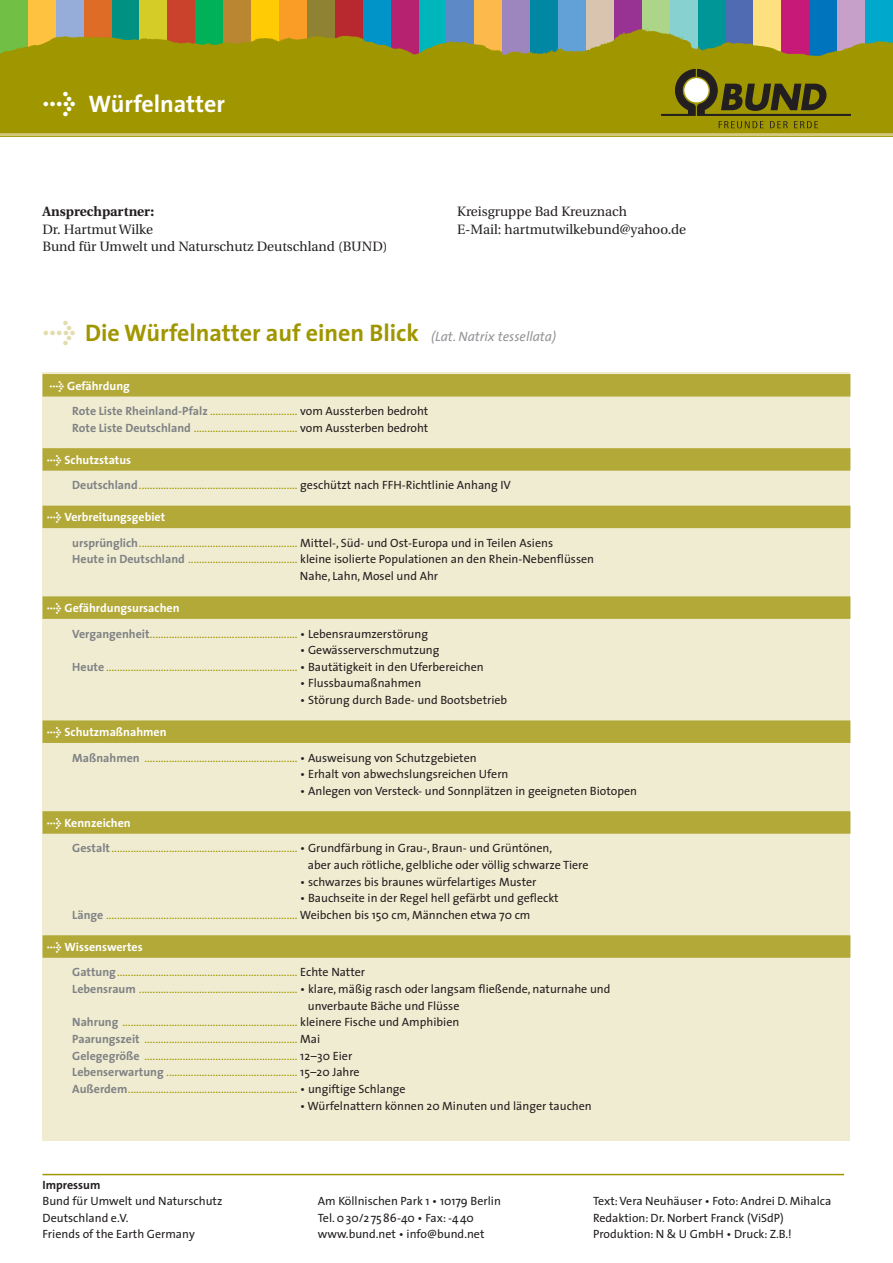
<style>
.page{position:relative;width:893px;height:1263px;background:#fff}
.page>*{position:absolute;margin:0;border:0;box-sizing:border-box;transform-origin:0 0}
.t1{font:700 27px "Meta Plus";color:#e3dcac}
.t2{font:700 24px "The Sans";color:#a09600}
.t3{font:700 24px "The Sans";color:#fff}
.t4{font:13.5px/17.2px "Utopia";color:#231f20}
.t5{font:700 13.5px "Utopia";color:#231f20}
.t6{font:12px/25.7px "The Sans";color:#a09600}
.t7{font:12px/16.5px "The Sans";color:#231f20}
.t8{font:700 12px "The Sans";color:#231f20}
.s1{font-family:"Meta Plus";font-size:27px}
.s2{font-weight:400;font-style:italic;font-size:13.5px;color:#939598}
.s3{font-family:"Meta Plus";font-weight:700;color:#fff}
.s4{font-weight:700;color:#fff}
.s5{font-weight:700;color:#808284}
.s6{color:#231f20}
.s7{color:#a09600}
</style>
<div class="page">
<div style="left:43px;top:372px;width:807px;height:769px;background:#f0ecd1"></div>
<hr style="left:43px;top:1174px;width:801px;height:1px;background:#a09600">
<img style="left:0;top:0;width:893px;height:133px">
<hr style="left:0;top:133px;width:893px;height:3px;background:#d1c87e">
<svg style="left:661px;top:69px;width:189px;height:59px"></svg>
<div style="left:43px;top:374px;width:807px;height:23px;background:#b3a939"></div>
<div style="left:43px;top:448px;width:807px;height:23px;background:#b3a939"></div>
<div style="left:43px;top:506px;width:807px;height:22px;background:#b3a939"></div>
<div style="left:43px;top:596px;width:807px;height:23px;background:#b3a939"></div>
<div style="left:43px;top:720px;width:807px;height:23px;background:#b3a939"></div>
<div style="left:43px;top:811px;width:807px;height:23px;background:#b3a939"></div>
<div style="left:43px;top:935px;width:807px;height:23px;background:#b3a939"></div>
<h2 class="t3" style="left:43px;top:95px;width:184px"><span class="s1">&gt;</span> Würfelnatter</h2>
<p class="t5" style="left:43px;top:206px;width:113px">Ansprechpartner:</p>
<p class="t4" style="left:43px;top:221px;width:347px">Dr. Hartmut Wilke<br>Bund für Umwelt und Naturschutz Deutschland (BUND)</p>
<p class="t4" style="left:457px;top:204px;width:231px">Kreisgruppe Bad Kreuznach<br>E-Mail: hartmutwilkebund@yahoo.de</p>
<h1 class="t1" style="left:43px;top:321px;width:35px">&gt;</h1>
<h2 class="t2" style="left:85px;top:324px;width:473px">Die Würfelnatter auf einen Blick <span class="s2">(Lat. Natrix tessellata)</span></h2>
<p class="t6" style="left:72px;top:374px;width:358px;text-indent:-23px"><span class="s3">&gt;</span> <span class="s4">Gefährdung<br></span><span class="s5">Rote Liste Rheinland-Pfalz</span> ................................ <span class="s6">vom Aussterben bedroht</span></p>
<p class="t6" style="left:72px;top:416px;width:358px"><span class="s5">Rote Liste Deutschland</span> ...................................... <span class="s6">vom Aussterben bedroht</span></p>
<p class="t6" style="left:72px;top:448px;width:440px;text-indent:-26px"><span class="s3">&gt;</span> <span class="s4">Schutzstatus<br></span><span class="s5">Deutschland</span>.......................................................... <span class="s6">geschützt nach FFH-Richtlinie Anhang IV</span></p>
<p class="t6" style="left:72px;top:505px;width:482px;text-indent:-26px"><span class="s3">&gt;</span> <span class="s4">Verbreitungsgebiet<br></span><span class="s5">ursprünglich</span>.......................................................... <span class="s6">Mittel-, Süd- und Ost-Europa und in Teilen Asiens</span></p>
<p class="t7" style="left:300px;top:552px;width:296px;text-indent:-228px"><span class="s5">Heute in Deutschland</span> <span class="s7">........................................</span> kleine isolierte Populationen an den Rhein-Nebenflüssen<br>Nahe, Lahn, Mosel und Ahr</p>
<p class="t6" style="left:72px;top:596px;width:357px;text-indent:-26px"><span class="s3">&gt;</span> <span class="s4">Gefährdungsursachen<br></span><span class="s5">Vergangenheit</span>...................................................... <span class="s6">• Lebensraumzerstörung</span></p>
<p class="t6" style="left:72px;top:643px;width:413px;line-height:16.6px;text-indent:228px"><span class="s6">• Gewässerverschmutzung<br></span><span class="s5">Heute</span> ...................................................................... <span class="s6">• Bautätigkeit in den Uferbereichen</span></p>
<p class="t7" style="left:300px;top:676px;width:122px">• Flussbaumaßnahmen</p>
<p class="t7" style="left:300px;top:693px;width:209px">• Störung durch Bade- und Bootsbetrieb</p>
<p class="t6" style="left:72px;top:720px;width:406px;text-indent:-26px"><span class="s3">&gt;</span> <span class="s4">Schutzmaßnahmen<br></span><span class="s5">Maßnahmen</span> ........................................................ <span class="s6">• Ausweisung von Schutzgebieten</span></p>
<p class="t7" style="left:300px;top:767px;width:210px">• Erhalt von abwechslungsreichen Ufern</p>
<p class="t7" style="left:300px;top:784px;width:338px">• Anlegen von Versteck- und Sonnplätzen in geeigneten Biotopen</p>
<p class="t6" style="left:72px;top:811px;width:481px;text-indent:-26px"><span class="s3">&gt;</span> <span class="s4">Kennzeichen<br></span><span class="s5">Gestalt</span>.................................................................... <span class="s6">• Grundfärbung in Grau-, Braun- und Grüntönen,</span></p>
<p class="t7" style="left:308px;top:858px;width:282px">aber auch rötliche, gelbliche oder völlig schwarze Tiere</p>
<p class="t7" style="left:300px;top:874px;width:238px">• schwarzes bis braunes würfelartiges Muster</p>
<p class="t7" style="left:72px;top:891px;width:488px;text-indent:228px">• Bauchseite in der Regel hell gefärbt und gefleckt<br><span class="s5">Länge</span> <span class="s7">......................................................................</span> Weibchen bis 150 cm, Männchen etwa 70 cm</p>
<p class="t6" style="left:72px;top:935px;width:294px;text-indent:-26px"><span class="s3">&gt;</span> <span class="s4">Wissenswertes<br></span><span class="s5">Gattung</span>.................................................................. <span class="s6">Echte Natter</span></p>
<p class="t6" style="left:72px;top:977px;width:540px"><span class="s5">Lebensraum</span> .......................................................... <span class="s6">• klare, mäßig rasch oder langsam fließende, naturnahe und</span></p>
<p class="t7" style="left:308px;top:999px;width:153px">unverbaute Bäche und Flüsse</p>
<p class="t6" style="left:72px;top:1011px;width:389px"><span class="s5">Nahrung</span> ................................................................ <span class="s6">kleinere Fische und Amphibien</span></p>
<p class="t6" style="left:72px;top:1027px;width:250px"><span class="s5">Paarungszeit</span> ........................................................ <span class="s6">Mai</span></p>
<p class="t6" style="left:72px;top:1044px;width:281px"><span class="s5">Gelegegröße</span> ........................................................ <span class="s6">12–30 Eier</span></p>
<p class="t6" style="left:72px;top:1061px;width:289px"><span class="s5">Lebenserwartung</span> ................................................ <span class="s6">15–20 Jahre</span></p>
<p class="t6" style="left:72px;top:1077px;width:335px"><span class="s5">Außerdem</span>.............................................................. <span class="s6">• ungiftige Schlange</span></p>
<p class="t7" style="left:300px;top:1098px;width:293px">• Würfelnattern können 20 Minuten und länger tauchen</p>
<p class="t8" style="left:43px;top:1180px;width:59px">Impressum</p>
<p class="t7" style="left:43px;top:1194px;width:181px">Bund für Umwelt und Naturschutz<br>Deutschland e.V.<br>Friends of the Earth Germany</p>
<p class="t7" style="left:318px;top:1194px;width:185px">Am Köllnischen Park 1 • 10179 Berlin<br>Tel. 0 30/2 75 86-40 • Fax: -4 40 www.bund.net • info@bund.net</p>
<p class="t7" style="left:593px;top:1194px;width:240px">Text: Vera Neuhäuser • Foto: Andrei D. Mihalca<br>Redaktion: Dr. Norbert Franck (ViSdP)<br>Produktion: N &amp; U GmbH • Druck: Z.B.!</p>
</div>
